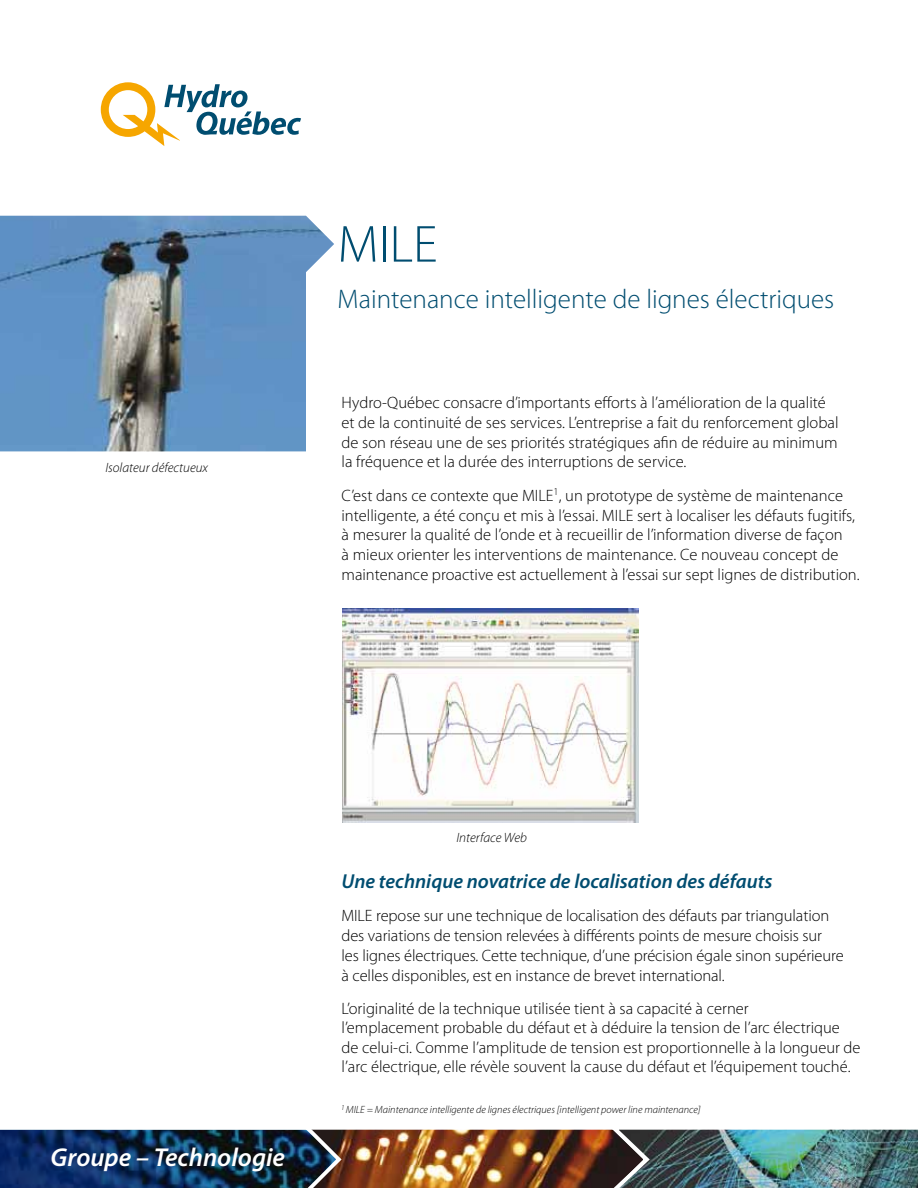
<style>
.page{position:relative;width:918px;height:1188px;background:#fff}
.page>*{position:absolute;margin:0;border:0;box-sizing:border-box;transform-origin:0 0}
.t1{font:300 52.5px "Myriad Pro";color:#004d70}
.t2{font:300 27px "Myriad Pro";color:#004d70}
.t3{font:italic 600 25.95px "Myriad Pro";color:#fff}
.t4{font:italic 600 20.25px "Myriad Pro";color:#004d70}
.t5{font:300 16.5px/19.8px "Myriad Pro";color:#000}
.t6{font:italic 300 13.5px "Myriad Pro";color:#000}
.t7{font:italic 300 10.5px "Myriad Pro";color:#000}
</style>
<div class="page">
<svg style="left:101px;top:82px;width:200px;height:64px"></svg>
<img style="left:0;top:1129px;width:918px;height:59px">
<img style="left:0;top:216px;width:334px;height:235px">
<img style="left:343px;top:609px;width:295px;height:213px">
<p class="t6" style="left:105px;top:461px;width:104px">Isolateur défectueux</p>
<h1 class="t1" style="left:338px;top:215px;width:101px">MILE</h1>
<h2 class="t2" style="left:338px;top:284px;width:498px">Maintenance intelligente de lignes électriques</h2>
<p class="t5" style="left:341px;top:393px;width:499px">Hydro-Québec consacre d’importants efforts à l’amélioration de la qualité et de la continuité de ses services. L’entreprise a fait du renforcement global de son réseau une de ses priorités stratégiques afin de réduire au minimum la fréquence et la durée des interruptions de service.</p>
<p class="t5" style="left:341px;top:486px;width:520px">C’est dans ce contexte que MILE<sup>1</sup>, un prototype de système de maintenance intelligente, a été conçu et mis à l’essai. MILE sert à localiser les défauts fugitifs, à mesurer la qualité de l’onde et à recueillir de l’information diverse de façon<br>à mieux orienter les interventions de maintenance. Ce nouveau concept de maintenance proactive est actuellement à l’essai sur sept lignes de distribution.</p>
<h3 class="t3" style="left:51px;top:1143px;width:236px">Groupe – Technologie</h3>
<p class="t6" style="left:456px;top:831px;width:72px">Interface Web</p>
<p class="t4" style="left:341px;top:870px;width:433px">Une technique novatrice de localisation des défauts</p>
<p class="t5" style="left:341px;top:906px;width:504px">MILE repose sur une technique de localisation des défauts par triangulation des variations de tension relevées à différents points de mesure choisis sur<br>les lignes électriques. Cette technique, d’une précision égale sinon supérieure à celles disponibles, est en instance de brevet international.</p>
<p class="t5" style="left:341px;top:999px;width:521px">L’originalité de la technique utilisée tient à sa capacité à cerner<br>l’emplacement probable du défaut et à déduire la tension de l’arc électrique de celui-ci. Comme l’amplitude de tension est proportionnelle à la longueur de l’arc électrique, elle révèle souvent la cause du défaut et l’équipement touché.</p>
<p class="t7" style="left:341px;top:1104px;width:361px"><sup>1</sup>MILE = Maintenance intelligente de lignes électriques [intelligent power line maintenance]</p>
</div>
